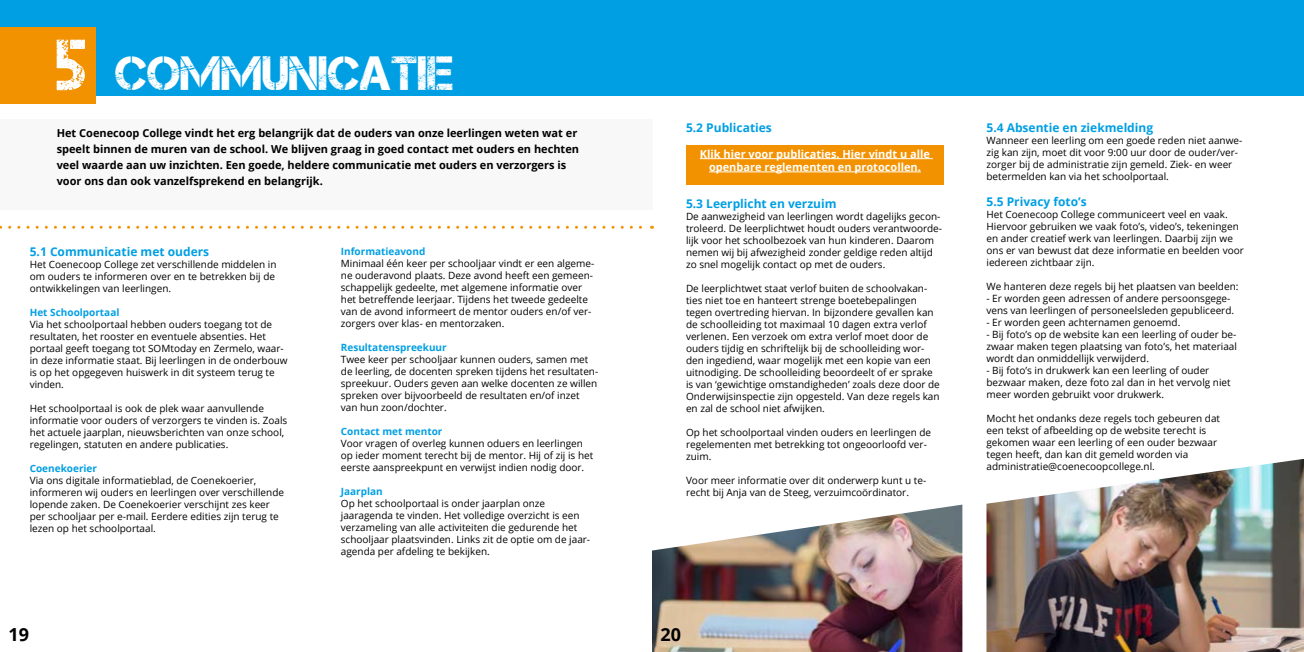
<style>
.page{position:relative;width:1304px;height:652px;background:#fff}
.page>*{position:absolute;margin:0;border:0;box-sizing:border-box;transform-origin:0 0}
.t1{font:48px "Captureit";color:#fff}
.t2{font:700 18px "Open Sans";color:#000}
.t3{font:700 12px "Open Sans";color:#009fe3}
.t4{font:700 11px/16px "Open Sans";color:#000}
.t5{font:700 11px/13.2px "Open Sans";color:#fff;text-align:center}
.t6{font:10px/12px "Open Sans";color:#000}
.t7{font:700 10px "Open Sans";color:#009fe3}
.s1{font-size:72px}
</style>
<div class="page">
<div style="left:0;top:120px;width:652px;height:90px;background:#f8f8f8"></div>
<div style="left:0;top:0;width:1304px;height:96px;background:#009fe3"></div>
<div style="left:0;top:27px;width:95px;height:77px;background:#f39200"></div>
<svg style="left:0;top:226px;width:652px;height:3px"></svg>
<div style="left:686px;top:145px;width:258px;height:40px;background:#f39200"></div>
<hr style="left:700px;top:158px;width:233px;height:1px;background:#fff">
<hr style="left:709px;top:172px;width:212px;height:1px;background:#fff">
<img style="left:986px;top:459px;width:318px;height:193px">
<img style="left:652px;top:505px;width:310px;height:147px">
<h1 class="t1" style="left:57px;top:47px;width:399px"><span class="s1">5</span> COMMUNICATIE</h1>
<p class="t4" style="left:57px;top:125px;width:524px">Het Coenecoop College vindt het erg belangrijk dat de ouders van onze leerlingen weten wat er speelt binnen de muren van de school. We blijven graag in goed contact met ouders en hechten veel waarde aan uw inzichten. Een goede, heldere communicatie met ouders en verzorgers is voor ons dan ook vanzelfsprekend en belangrijk.</p>
<p class="t3" style="left:30px;top:243px;width:181px">5.1 Communicatie met ouders</p>
<p class="t6" style="left:30px;top:258px;width:248px">Het Coenecoop College zet verschillende middelen in om ouders te informeren over en te betrekken bij de ontwikkelingen van leerlingen.</p>
<p class="t7" style="left:30px;top:305px;width:91px">Het Schoolportaal</p>
<p class="t6" style="left:30px;top:318px;width:259px">Via het schoolportaal hebben ouders toegang tot de resultaten, het rooster en eventuele absenties. Het portaal geeft toegang tot SOMtoday en Zermelo, waar&shy;in deze informatie staat. Bij leerlingen in de onderbouw is op het opgegeven huiswerk in dit systeem terug te vinden.</p>
<p class="t6" style="left:30px;top:402px;width:259px">Het schoolportaal is ook de plek waar aanvullende informatie voor ouders of verzorgers te vinden is. Zoals het actuele jaarplan, nieuwsberichten van onze school, regelingen, statuten en andere publicaties.</p>
<p class="t7" style="left:30px;top:461px;width:69px">Coenekoerier</p>
<p class="t6" style="left:30px;top:474px;width:256px">Via ons digitale informatieblad, de Coenekoerier, informeren wij ouders en leerlingen over verschillende lopende zaken. De Coenekoerier verschijnt zes keer per schooljaar per e-mail. Eerdere edities zijn terug te lezen op het schoolportaal.</p>
<h2 class="t2" style="left:9px;top:622px;width:22px">19</h2>
<p class="t7" style="left:341px;top:244px;width:86px">Informatieavond</p>
<p class="t6" style="left:341px;top:257px;width:255px">Minimaal één keer per schooljaar vindt er een algeme&shy;ne ouderavond plaats. Deze avond heeft een gemeen&shy;schappelijk gedeelte, met algemene informatie over het betreffende leerjaar. Tijdens het tweede gedeelte van de avond informeert de mentor ouders en/of ver&shy;zorgers over klas- en mentorzaken.</p>
<p class="t7" style="left:341px;top:340px;width:107px">Resultatenspreekuur</p>
<p class="t6" style="left:341px;top:353px;width:259px">Twee keer per schooljaar kunnen ouders, samen met de leerling, de docenten spreken tijdens het resultaten&shy;spreekuur. Ouders geven aan welke docenten ze willen spreken over bijvoorbeeld de resultaten en/of inzet van hun zoon/dochter.</p>
<p class="t7" style="left:341px;top:424px;width:103px">Contact met mentor</p>
<p class="t6" style="left:341px;top:437px;width:254px">Voor vragen of overleg kunnen oduers en leerlingen op ieder moment terecht bij de mentor. Hij of zij is het eerste aanspreekpunt en verwijst indien nodig door.</p>
<p class="t7" style="left:341px;top:484px;width:43px">Jaarplan</p>
<p class="t6" style="left:341px;top:497px;width:251px">Op het schoolportaal is onder jaarplan onze jaaragenda te vinden. Het volledige overzicht is een verzameling van alle activiteiten die gedurende het schooljaar plaatsvinden. Links zit de optie om de jaar&shy;agenda per afdeling te bekijken.</p>
<p class="t3" style="left:686px;top:119px;width:87px">5.2 Publicaties</p>
<p class="t5" style="left:700px;top:147px;width:232px">Klik hier voor publicaties. Hier vindt u alle openbare reglementen en protocollen.</p>
<p class="t3" style="left:686px;top:196px;width:152px">5.3 Leerplicht en verzuim</p>
<p class="t6" style="left:686px;top:210px;width:258px">De aanwezigheid van leerlingen wordt dagelijks gecon&shy;troleerd. De leerplichtwet houdt ouders verantwoorde&shy;lijk voor het schoolbezoek van hun kinderen. Daarom nemen wij bij afwezigheid zonder geldige reden altijd zo snel mogelijk contact op met de ouders.</p>
<p class="t6" style="left:686px;top:282px;width:255px">De leerplichtwet staat verlof buiten de schoolvakan&shy;ties niet toe en hanteert strenge boetebepalingen tegen overtreding hiervan. In bijzondere gevallen kan de schoolleiding tot maximaal 10 dagen extra verlof verlenen. Een verzoek om extra verlof moet door de ouders tijdig en schriftelijk bij de schoolleiding wor&shy;den ingediend, waar mogelijk met een kopie van een uitnodiging. De schoolleiding beoordeelt of er sprake is van ‘gewichtige omstandigheden’ zoals deze door de Onderwijsinspectie zijn opgesteld. Van deze regels kan en zal de school niet afwijken.</p>
<p class="t6" style="left:686px;top:426px;width:247px">Op het schoolportaal vinden ouders en leerlingen de regelementen met betrekking tot ongeoorloofd ver&shy;zuim.</p>
<p class="t6" style="left:686px;top:474px;width:242px">Voor meer informatie over dit onderwerp kunt u te&shy;recht bij Anja van de Steeg, verzuimcoördinator.</p>
<p class="t3" style="left:986px;top:119px;width:168px">5.4 Absentie en ziekmelding</p>
<p class="t6" style="left:986px;top:134px;width:257px">Wanneer een leerling om een goede reden niet aanwe&shy;zig kan zijn, moet dit voor 9:00 uur door de ouder/ver&shy;zorger bij de administratie zijn gemeld. Ziek- en weer betermelden kan via het schoolportaal.</p>
<p class="t3" style="left:986px;top:193px;width:102px">5.5 Privacy foto’s</p>
<p class="t6" style="left:986px;top:208px;width:259px">Het Coenecoop College communiceert veel en vaak.<br>Hiervoor gebruiken we vaak foto’s, video’s, tekeningen en ander creatief werk van leerlingen. Daarbij zijn we ons er van bewust dat deze informatie en beelden voor iedereen zichtbaar zijn.</p>
<p class="t6" style="left:986px;top:280px;width:254px">We hanteren deze regels bij het plaatsen van beelden:</p>
<p class="t6" style="left:986px;top:292px;width:249px">- Er worden geen adressen of andere persoonsgege&shy;vens van leerlingen of personeelsleden gepubliceerd.</p>
<p class="t6" style="left:986px;top:316px;width:195px">- Er worden geen achternamen genoemd.</p>
<p class="t6" style="left:986px;top:328px;width:252px;text-align:justify">- Bij foto’s op de website kan een leerling of ouder be&shy;zwaar maken tegen plaatsing van foto’s, het materiaal wordt dan onmiddellijk verwijderd.</p>
<p class="t6" style="left:986px;top:364px;width:246px">- Bij foto’s in drukwerk kan een leerling of ouder bezwaar maken, deze foto zal dan in het vervolg niet meer worden gebruikt voor drukwerk.</p>
<p class="t6" style="left:986px;top:412px;width:235px">Mocht het ondanks deze regels toch gebeuren dat een tekst of afbeelding op de website terecht is gekomen waar een leerling of een ouder bezwaar tegen heeft, dan kan dit gemeld worden via administratie@coenecoopcollege.nl.</p>
<h2 class="t2" style="left:660px;top:622px;width:22px">20</h2>
</div>
